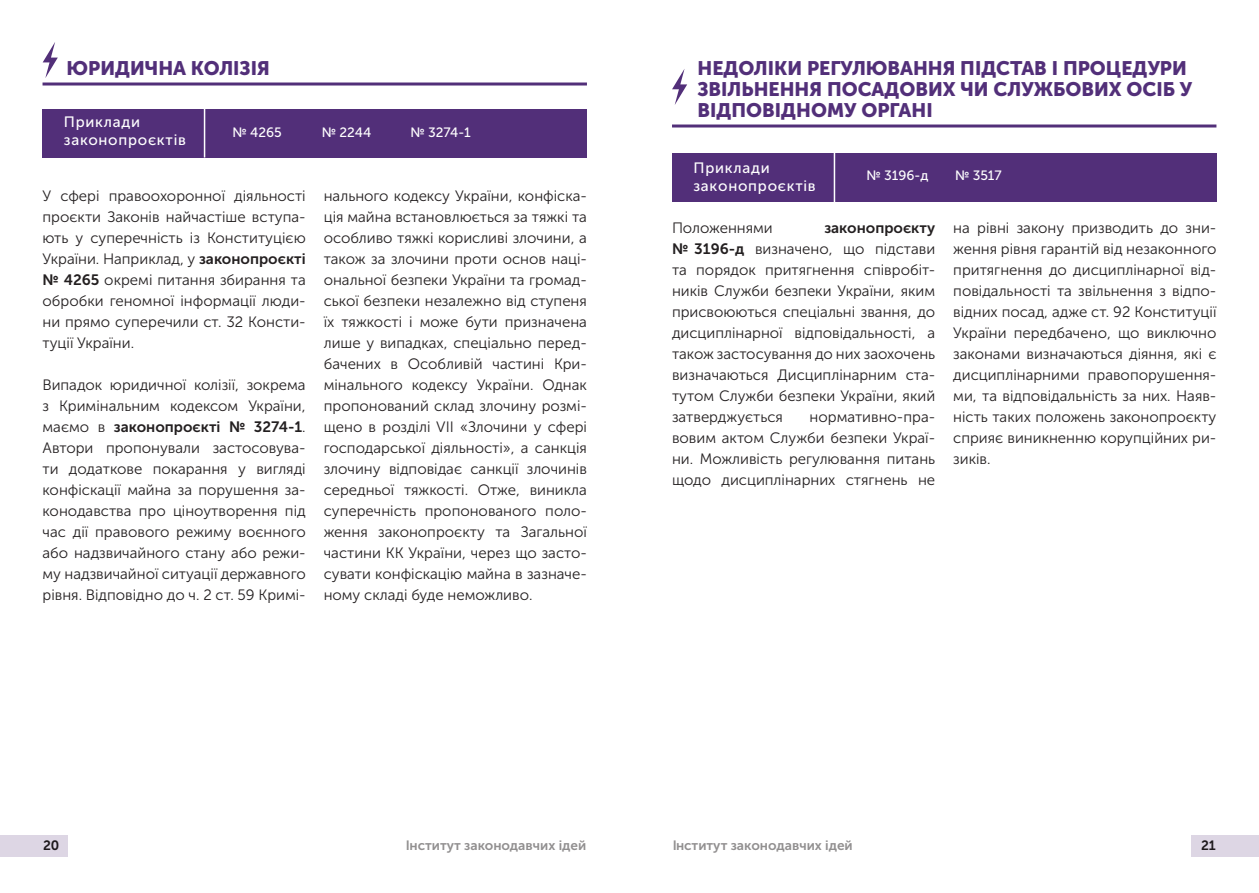
<style>
.page{position:relative;width:1259px;height:893px;background:#fff}
.page>*{position:absolute;margin:0;border:0;box-sizing:border-box;transform-origin:0 0}
.t1{font:19.5px/21px "Museo Sans Cyrl 900";color:#522f79}
.t2{font:15px/21px "Museo Sans Cyrl 300";color:#231f20;text-align:justify}
.t3{font:15px/18px "Museo Sans Cyrl 500";letter-spacing:.05em;color:#fff}
.t4{font:15px "Museo Sans Cyrl 700";color:#231f20}
.t5{font:13.5px "Museo Sans Cyrl 700";color:#231f20}
.t6{font:13.5px "Museo Sans Cyrl 500";color:#fff}
.s1{font-family:"Museo Sans Cyrl 700"}
.s2{font-family:"Museo Sans Cyrl 300"}
</style>
<div class="page">
<div style="left:0;top:836px;width:68px;height:21px;background:#ddd6e4"></div>
<div style="left:1191px;top:836px;width:68px;height:21px;background:#ddd6e4"></div>
<div style="left:43px;top:109px;width:544px;height:49px;background:#522f79"></div>
<hr style="left:204px;top:108px;width:1px;height:50px;background:#fff">
<svg style="left:43px;top:42px;width:15px;height:36px"></svg>
<svg style="left:43px;top:82px;width:544px;height:4px;background:#7c629a"></svg>
<div style="left:672px;top:153px;width:544px;height:48px;background:#522f79"></div>
<hr style="left:833px;top:150px;width:2px;height:56px;background:#fff">
<svg style="left:672px;top:69px;width:15px;height:36px"></svg>
<hr style="left:672px;top:125px;width:544px;height:3px;background:#522f79">
<h1 class="t1" style="left:67px;top:57px;width:205px">ЮРИДИЧНА КОЛІЗІЯ</h1>
<p class="t3" style="left:64px;top:113px;width:123px">Приклади законопроєктів</p>
<p class="t6" style="left:232px;top:125px;width:51px">№ 4265</p>
<p class="t6" style="left:322px;top:125px;width:51px">№ 2244</p>
<p class="t6" style="left:410px;top:125px;width:62px">№ 3274-1</p>
<p class="t2" style="left:43px;top:185px;width:265px">У сфері правоохоронної діяльності проєкти Законів найчастіше вступа&shy;ють у суперечність із Конституцією України. Наприклад, у <span class="s1">законопроєкті № 4265</span> окремі питання збирання та обробки геномної інформації люди&shy;ни прямо суперечили ст. 32 Консти&shy;туції України.</p>
<p class="t2" style="left:43px;top:374px;width:265px">Випадок юридичної колізії, зокрема з Кримінальним кодексом України,</p>
<p class="t4" style="left:43px;top:418px;width:265px"><span class="s2">маємо в</span> законопроєкті № 3274-1<span class="s2">.</span></p>
<p class="t2" style="left:43px;top:437px;width:265px">Автори пропонували застосовува&shy;ти додаткове покарання у вигляді конфіскації майна за порушення за&shy;конодавства про ціноутворення під час дії правового режиму воєнного або надзвичайного стану або режи&shy;му надзвичайної ситуації державного рівня. Відповідно до ч. 2 ст. 59 Кримі-</p>
<p class="t2" style="left:324px;top:185px;width:265px">нального кодексу України, конфіска&shy;ція майна встановлюється за тяжкі та особливо тяжкі корисливі злочини, а також за злочини проти основ наці&shy;ональної безпеки України та громад&shy;ської безпеки незалежно від ступеня їх тяжкості і може бути призначена лише у випадках, спеціально перед&shy;бачених в Особливій частині Кри&shy;мінального кодексу України. Однак пропонований склад злочину розмі&shy;щено в розділі VII «Злочини у сфері господарської діяльності», а санкція злочину відповідає санкції злочинів середньої тяжкості. Отже, виникла суперечність пропонованого поло&shy;ження законопроєкту та Загальної частини КК України, через що засто&shy;сувати конфіскацію майна в зазначе&shy;ному складі буде неможливо.</p>
<h1 class="t1" style="left:697px;top:58px;width:496px">НЕДОЛІКИ РЕГУЛЮВАННЯ ПІДСТАВ І ПРОЦЕДУРИ<br>ЗВІЛЬНЕННЯ ПОСАДОВИХ ЧИ СЛУЖБОВИХ ОСІБ У<br>ВІДПОВІДНОМУ ОРГАНІ</h1>
<p class="t3" style="left:693px;top:158px;width:124px">Приклади законопроєктів</p>
<p class="t6" style="left:866px;top:168px;width:63px">№ 3196-д</p>
<p class="t6" style="left:955px;top:168px;width:48px">№ 3517</p>
<p class="t2" style="left:672px;top:218px;width:102px">Положеннями</p>
<p class="t4" style="left:824px;top:220px;width:112px">законопроєкту</p>
<p class="t2" style="left:672px;top:239px;width:265px"><span class="s1">№ 3196-д</span> визначено, що підстави та порядок притягнення співробіт&shy;ників Служби безпеки України, яким присвоюються спеціальні звання, до дисциплінарної відповідальності, а також застосування до них заохочень визначаються Дисциплінарним ста&shy;тутом Служби безпеки України, який затверджується</p>
<p class="t2" style="left:672px;top:407px;width:265px;text-indent:138px">нормативно-пра&shy;вовим актом Служби безпеки Украї&shy;ни. Можливість регулювання питань щодо дисциплінарних стягнень не</p>
<p class="t2" style="left:953px;top:218px;width:265px">на рівні закону призводить до зни&shy;ження рівня гарантій від незаконного притягнення до дисциплінарної від&shy;повідальності та звільнення з відпо&shy;відних посад, адже ст. 92 Конституції України передбачено, що виключно законами визначаються діяння, які є дисциплінарними правопорушення&shy;ми, та відповідальність за них. Наяв&shy;ність таких положень законопроєкту сприяє виникненню корупційних ри&shy;зиків.</p>
<p class="t5" style="left:43px;top:838px;width:18px">20</p>
<p class="t5" style="left:405px;top:838px;width:182px">Інститут законодавчих ідей</p>
<p class="t5" style="left:672px;top:838px;width:182px">Інститут законодавчих ідей</p>
<p class="t5" style="left:1201px;top:838px;width:16px">21</p>
</div>
